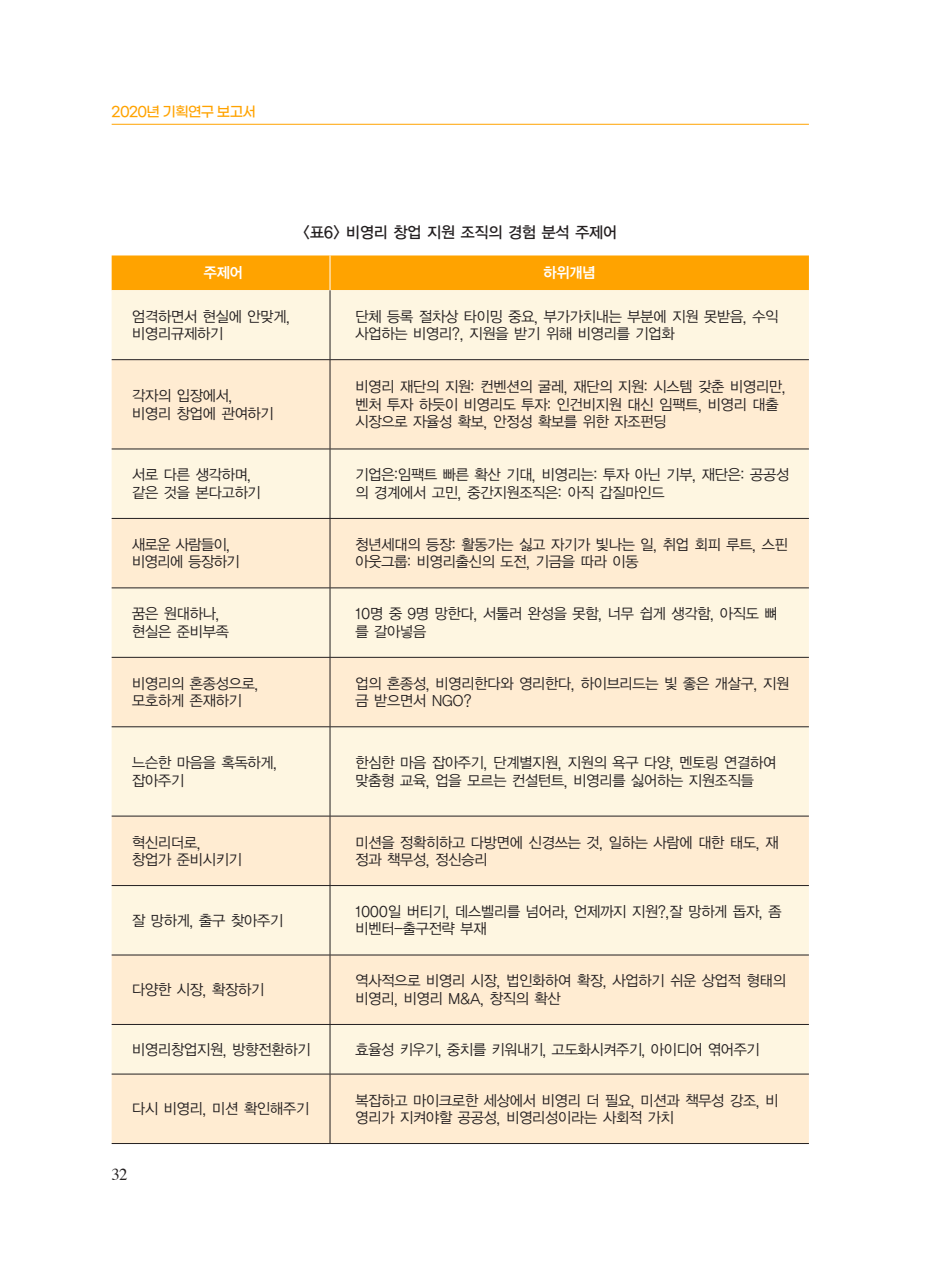
<style>
.page{position:relative;width:933px;height:1275px;background:#fff}
.page>*{position:absolute;margin:0;border:0;box-sizing:border-box;transform-origin:0 0}
.t1{font:16.62px "Times";color:#231f20}
.t2{font:15.75px "YGO13";letter-spacing:-.1em;color:#231f20}
.t3{font:14.88px/17.5px "YGO12";letter-spacing:-.1em;color:#231f20}
.t4{font:14.88px "YGO12";letter-spacing:-.12em;color:#231f20}
.t5{font:14.88px "YGO14";letter-spacing:-.1em;color:#fff}
.t6{font:500 14px "Gmarket Sans";letter-spacing:-.05em;color:#ffa300}
</style>
<div class="page">
<hr style="left:112px;top:124px;width:697px;height:1px;background:#ffa300">
<div style="left:112px;top:255px;width:697px;height:35px;background:#ffa300"></div>
<div style="left:112px;top:290px;width:697px;height:69px;background:#fef6e1"></div>
<svg style="left:112px;top:360px;width:697px;height:783px;background:#fdefd7"></svg>
<hr style="left:330px;top:290px;width:1px;height:69px;background:#231f20">
<hr style="left:112px;top:359px;width:218px;height:1px;background:#231f20">
<hr style="left:330px;top:359px;width:479px;height:1px;background:#231f20">
<hr style="left:330px;top:360px;width:1px;height:89px;background:#231f20">
<hr style="left:112px;top:449px;width:218px;height:1px;background:#231f20">
<hr style="left:330px;top:449px;width:479px;height:1px;background:#231f20">
<hr style="left:330px;top:449px;width:1px;height:69px;background:#231f20">
<hr style="left:112px;top:518px;width:218px;height:1px;background:#231f20">
<hr style="left:330px;top:518px;width:479px;height:1px;background:#231f20">
<hr style="left:330px;top:519px;width:1px;height:69px;background:#231f20">
<hr style="left:112px;top:588px;width:218px;height:1px;background:#231f20">
<hr style="left:330px;top:588px;width:479px;height:1px;background:#231f20">
<hr style="left:330px;top:588px;width:1px;height:69px;background:#231f20">
<hr style="left:112px;top:657px;width:218px;height:1px;background:#231f20">
<hr style="left:330px;top:657px;width:479px;height:1px;background:#231f20">
<hr style="left:330px;top:658px;width:1px;height:68px;background:#231f20">
<hr style="left:112px;top:726px;width:218px;height:1px;background:#231f20">
<hr style="left:330px;top:726px;width:479px;height:1px;background:#231f20">
<hr style="left:330px;top:727px;width:1px;height:89px;background:#231f20">
<hr style="left:112px;top:816px;width:218px;height:1px;background:#231f20">
<hr style="left:330px;top:816px;width:479px;height:1px;background:#231f20">
<hr style="left:330px;top:816px;width:1px;height:69px;background:#231f20">
<hr style="left:112px;top:885px;width:218px;height:1px;background:#231f20">
<hr style="left:330px;top:885px;width:479px;height:1px;background:#231f20">
<hr style="left:330px;top:886px;width:1px;height:69px;background:#231f20">
<hr style="left:112px;top:955px;width:218px;height:1px;background:#231f20">
<hr style="left:330px;top:955px;width:479px;height:1px;background:#231f20">
<hr style="left:330px;top:955px;width:1px;height:69px;background:#231f20">
<hr style="left:112px;top:1024px;width:218px;height:1px;background:#231f20">
<hr style="left:330px;top:1024px;width:479px;height:1px;background:#231f20">
<hr style="left:330px;top:1025px;width:1px;height:49px;background:#231f20">
<hr style="left:112px;top:1074px;width:218px;height:1px;background:#231f20">
<hr style="left:330px;top:1074px;width:479px;height:1px;background:#231f20">
<hr style="left:330px;top:1074px;width:1px;height:69px;background:#231f20">
<hr style="left:112px;top:1143px;width:218px;height:1px;background:#231f20">
<hr style="left:330px;top:1143px;width:479px;height:1px;background:#231f20">
<hr style="left:330px;top:255px;width:1px;height:35px;background:#fff">
<p class="t6" style="left:112px;top:104px;width:146px">2020년 기획연구 보고서</p>
<p class="t2" style="left:303px;top:222px;width:316px">&lt;표6&gt; 비영리 창업 지원 조직의 경험 분석 주제어</p>
<p class="t5" style="left:203px;top:263px;width:42px">주제어</p>
<p class="t5" style="left:543px;top:263px;width:55px">하위개념</p>
<p class="t3" style="left:131px;top:307px;width:161px">엄격하면서 현실에 안맞게,</p>
<p class="t3" style="left:131px;top:325px;width:94px">비영리규제하기</p>
<p class="t3" style="left:355px;top:307px;width:426px">단체 등록 절차상 타이밍 중요, 부가가치내는 부분에 지원 못받음, 수익 사업하는 비영리?, 지원을 받기 위해 비영리를 기업화</p>
<p class="t3" style="left:131px;top:387px;width:103px">각자의 입장에서,</p>
<p class="t3" style="left:131px;top:404px;width:144px">비영리 창업에 관여하기</p>
<p class="t3" style="left:355px;top:378px;width:433px">비영리 재단의 지원: 컨벤션의 굴레, 재단의 지원: 시스템 갖춘 비영리만, 벤처 투자 하듯이 비영리도 투자: 인건비지원 대신 임팩트, 비영리 대출 시장으로 자율성 확보, 안정성 확보를 위한 자조펀딩</p>
<p class="t3" style="left:131px;top:466px;width:122px">서로 다른 생각하며,</p>
<p class="t3" style="left:131px;top:484px;width:131px">같은 것을 본다고하기</p>
<p class="t3" style="left:355px;top:466px;width:437px">기업은:임팩트 빠른 확산 기대, 비영리는: 투자 아닌 기부, 재단은: 공공성 의 경계에서 고민, 중간지원조직은: 아직 갑질마인드</p>
<p class="t3" style="left:131px;top:536px;width:101px">새로운 사람들이,</p>
<p class="t4" style="left:131px;top:553px;width:110px">비영리에 등장하기</p>
<p class="t3" style="left:355px;top:536px;width:435px">청년세대의 등장: 활동가는 싫고 자기가 빛나는 일, 취업 회피 루트, 스핀 아웃그룹: 비영리출신의 도전, 기금을 따라 이동</p>
<p class="t3" style="left:131px;top:605px;width:90px">꿈은 원대하나,</p>
<p class="t3" style="left:131px;top:623px;width:100px">현실은 준비부족</p>
<p class="t3" style="left:355px;top:605px;width:425px">10명 중 9명 망한다, 서툴러 완성을 못함, 너무 쉽게 생각함, 아직도 뼈 를 갈아넣음</p>
<p class="t3" style="left:131px;top:675px;width:129px">비영리의 혼종성으로,</p>
<p class="t3" style="left:131px;top:692px;width:113px">모호하게 존재하기</p>
<p class="t3" style="left:355px;top:675px;width:437px">업의 혼종성, 비영리한다와 영리한다, 하이브리드는 빛 좋은 개살구, 지원 금 받으면서 NGO?</p>
<p class="t3" style="left:131px;top:754px;width:148px">느슨한 마음을 혹독하게,</p>
<p class="t3" style="left:131px;top:771px;width:55px">잡아주기</p>
<p class="t3" style="left:355px;top:754px;width:424px">한심한 마음 잡아주기, 단계별지원, 지원의 욕구 다양, 멘토링 연결하여 맞춤형 교육, 업을 모르는 컨설턴트, 비영리를 싫어하는 지원조직들</p>
<p class="t3" style="left:131px;top:833px;width:71px">혁신리더로,</p>
<p class="t3" style="left:131px;top:851px;width:113px">창업가 준비시키기</p>
<p class="t3" style="left:355px;top:833px;width:426px">미션을 정확히하고 다방면에 신경쓰는 것, 일하는 사람에 대한 태도, 재 정과 책무성, 정신승리</p>
<p class="t3" style="left:131px;top:911px;width:154px">잘 망하게, 출구 찾아주기</p>
<p class="t3" style="left:355px;top:903px;width:429px">1000일 버티기, 데스벨리를 넘어라, 언제까지 지원?,잘 망하게 돕자, 좀 비벤터-출구전략 부재</p>
<p class="t3" style="left:131px;top:981px;width:135px">다양한 시장, 확장하기</p>
<p class="t3" style="left:355px;top:972px;width:433px">역사적으로 비영리 시장, 법인화하여 확장, 사업하기 쉬운 상업적 형태의 비영리, 비영리 M&amp;A, 창직의 확산</p>
<p class="t3" style="left:131px;top:1040px;width:181px">비영리창업지원, 방향전환하기</p>
<p class="t3" style="left:355px;top:1040px;width:407px">효율성 키우기, 중치를 키워내기, 고도화시켜주기, 아이디어 엮어주기</p>
<p class="t3" style="left:131px;top:1100px;width:180px">다시 비영리, 미션 확인해주기</p>
<p class="t3" style="left:355px;top:1091px;width:426px">복잡하고 마이크로한 세상에서 비영리 더 필요, 미션과 책무성 강조, 비 영리가 지켜야할 공공성, 비영리성이라는 사회적 가치</p>
<p class="t1" style="left:112px;top:1158px;width:17px">32</p>
</div>
